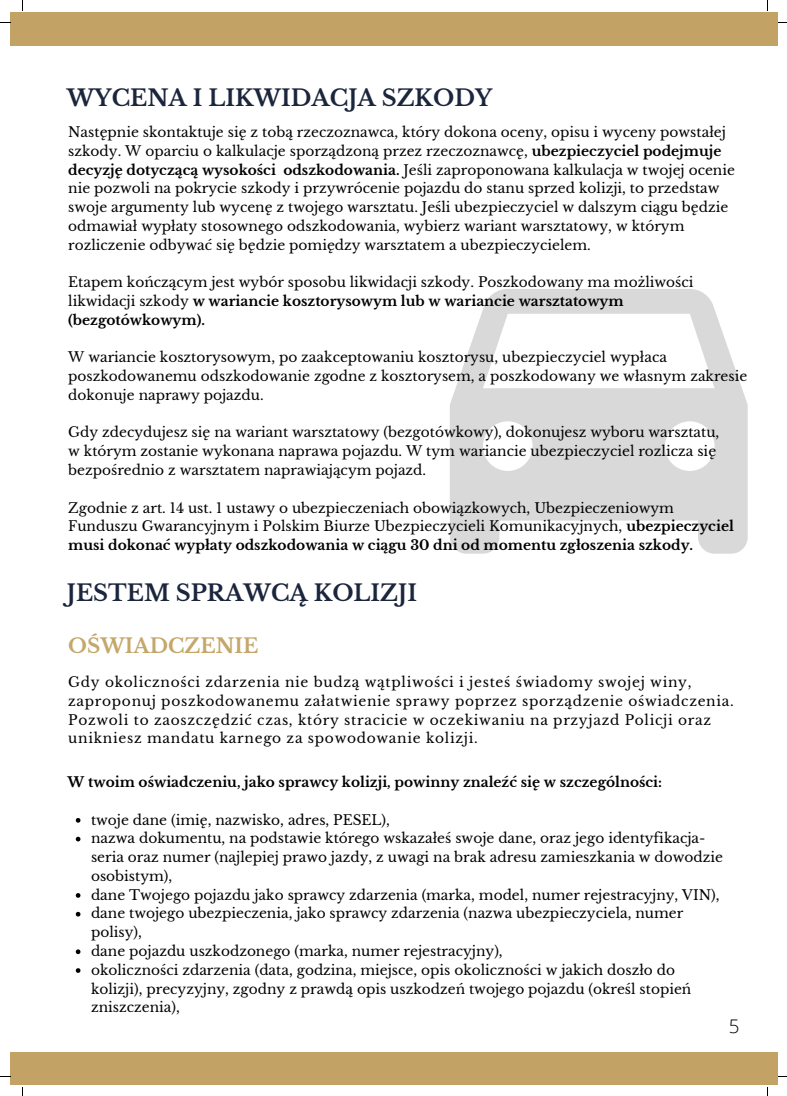
<style>
.page{position:relative;width:787px;height:1096px;background:#fff}
.page>*{position:absolute;margin:0;border:0;box-sizing:border-box;transform-origin:0 0}
.t1{font:700 22.5px "Libre Baskerville";color:#1b253c}
.t2{font:700 20px "Libre Baskerville";color:#c4a769}
.t3{font:300 18.75px "Open Sans";color:#000}
.t4{font:13.75px/18.8px "Libre Baskerville";color:#000}
.t5{font:13.75px/18.8px "Libre Baskerville";letter-spacing:.05em;color:#000}
.t6{font:700 13.75px/18.8px "Libre Baskerville";color:#000}
.s1{font-weight:700}
.s2{font-weight:400}
</style>
<div class="page">
<div style="left:10px;top:12px;width:768px;height:33px;background:#c3a265"></div>
<div style="left:10px;top:1052px;width:768px;height:32px;background:#c3a265"></div>
<svg style="left:450px;top:289px;width:298px;height:264px;fill:#d9d9d9"></svg>
<svg style="left:76px;top:818px;width:4px;height:4px"></svg>
<svg style="left:76px;top:836px;width:4px;height:5px"></svg>
<svg style="left:76px;top:893px;width:4px;height:4px"></svg>
<svg style="left:76px;top:911px;width:4px;height:5px"></svg>
<svg style="left:76px;top:949px;width:4px;height:5px"></svg>
<svg style="left:76px;top:968px;width:4px;height:4px"></svg>
<p class="t1" style="left:67px;top:84px;width:427px">WYCENA I LIKWIDACJA SZKODY</p>
<p class="t4" style="left:68px;top:123px;width:668px">Następnie skontaktuje się z tobą rzeczoznawca, który dokona oceny, opisu i wyceny powstałej szkody. W oparciu o kalkulacje sporządzoną przez rzeczoznawcę, <span class="s1">ubezpieczyciel podejmuje decyzję dotyczącą wysokości odszkodowania.</span> Jeśli zaproponowana kalkulacja w twojej ocenie nie pozwoli na pokrycie szkody i przywrócenie pojazdu do stanu sprzed kolizji, to przedstaw swoje argumenty lub wycenę z twojego warsztatu. Jeśli ubezpieczyciel w dalszym ciągu będzie odmawiał wypłaty stosownego odszkodowania, wybierz wariant warsztatowy, w którym rozliczenie odbywać się będzie pomiędzy warsztatem a ubezpieczycielem.</p>
<p class="t4" style="left:68px;top:273px;width:627px">Etapem kończącym jest wybór sposobu likwidacji szkody. Poszkodowany ma możliwości likwidacji szkody <span class="s1">w wariancie kosztorysowym lub w wariancie warsztatowym (bezgotówkowym).</span></p>
<p class="t4" style="left:68px;top:348px;width:681px">W wariancie kosztorysowym, po zaakceptowaniu kosztorysu, ubezpieczyciel wypłaca poszkodowanemu odszkodowanie zgodne z kosztorysem, a poszkodowany we własnym zakresie dokonuje naprawy pojazdu.</p>
<p class="t4" style="left:68px;top:423px;width:653px">Gdy zdecydujesz się na wariant warsztatowy (bezgotówkowy), dokonujesz wyboru warsztatu,</p>
<p class="t4" style="left:68px;top:442px;width:649px">w którym zostanie wykonana naprawa pojazdu. W tym wariancie ubezpieczyciel rozlicza się bezpośrednio z warsztatem naprawiającym pojazd.</p>
<p class="t4" style="left:68px;top:498px;width:607px">Zgodnie z art. 14 ust. 1 ustawy o ubezpieczeniach obowiązkowych, Ubezpieczeniowym</p>
<p class="t6" style="left:68px;top:517px;width:667px"><span class="s2">Funduszu Gwarancyjnym i Polskim Biurze Ubezpieczycieli Komunikacyjnych,</span> ubezpieczyciel musi dokonać wypłaty odszkodowania w ciągu 30 dni od momentu zgłoszenia szkody.</p>
<p class="t1" style="left:67px;top:579px;width:352px">JESTEM SPRAWCĄ KOLIZJI</p>
<p class="t2" style="left:68px;top:633px;width:192px">OŚWIADCZENIE</p>
<p class="t5" style="left:68px;top:672px;width:667px">Gdy okoliczności zdarzenia nie budzą wątpliwości i jesteś świadomy swojej winy, zaproponuj poszkodowanemu załatwienie sprawy poprzez sporządzenie oświadczenia.<br>Pozwoli to zaoszczędzić czas, który stracicie w oczekiwaniu na przyjazd Policji oraz unikniesz mandatu karnego za spowodowanie kolizji.</p>
<p class="t6" style="left:68px;top:772px;width:596px">W twoim oświadczeniu, jako sprawcy kolizji, powinny znaleźć się w szczególności:</p>
<p class="t4" style="left:91px;top:810px;width:300px">twoje dane (imię, nazwisko, adres, PESEL),</p>
<p class="t4" style="left:91px;top:829px;width:634px">nazwa dokumentu, na podstawie którego wskazałeś swoje dane, oraz jego identyfikacja&shy;seria oraz numer (najlepiej prawo jazdy, z uwagi na brak adresu zamieszkania w dowodzie osobistym),</p>
<p class="t4" style="left:91px;top:885px;width:630px">dane Twojego pojazdu jako sprawcy zdarzenia (marka, model, numer rejestracyjny, VIN),</p>
<p class="t4" style="left:91px;top:904px;width:594px">dane twojego ubezpieczenia, jako sprawcy zdarzenia (nazwa ubezpieczyciela, numer polisy),</p>
<p class="t4" style="left:91px;top:941px;width:413px">dane pojazdu uszkodzonego (marka, numer rejestracyjny),</p>
<p class="t4" style="left:91px;top:960px;width:602px">okoliczności zdarzenia (data, godzina, miejsce, opis okoliczności w jakich doszło do kolizji), precyzyjny, zgodny z prawdą opis uszkodzeń twojego pojazdu (określ stopień zniszczenia),</p>
<p class="t3" style="left:729px;top:1013px;width:12px">5</p>
</div>
